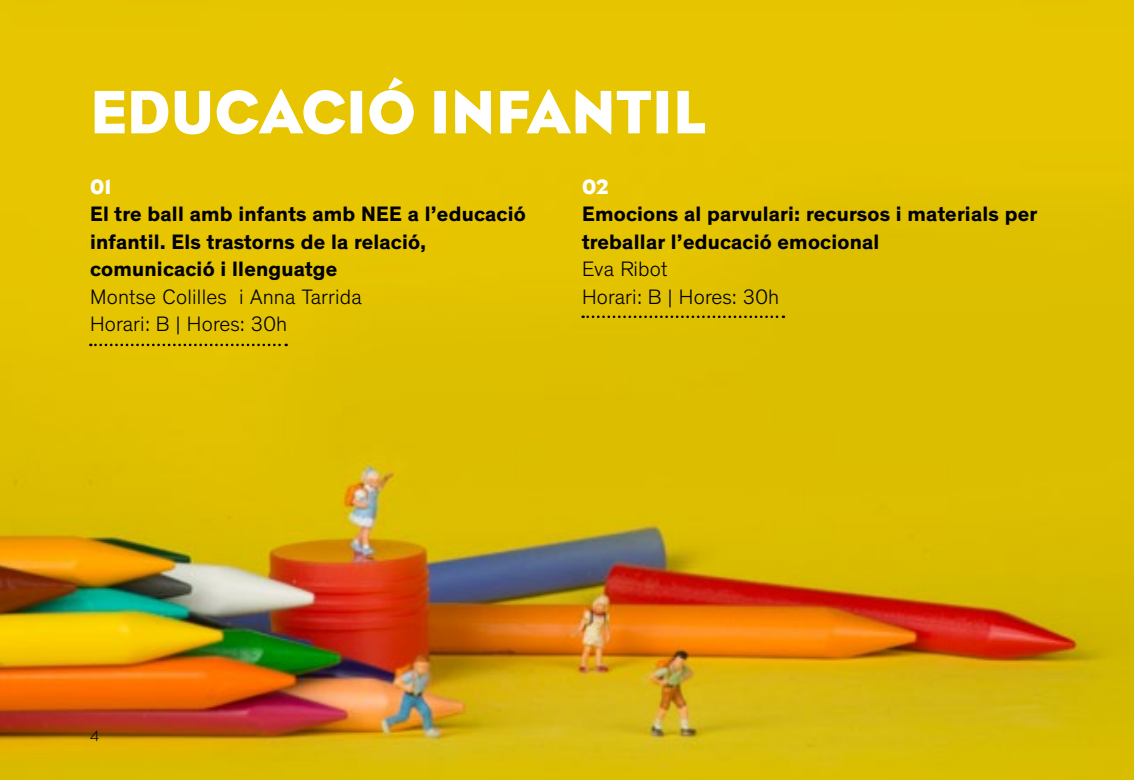
<style>
.page{position:relative;width:1134px;height:780px;background:#fff}
.page>*{position:absolute;margin:0;border:0;box-sizing:border-box;transform-origin:0 0}
.t1{font:62.5px "Eagle";color:#fff}
.t2{font:700 21.25px/27.5px "Theinhardt";letter-spacing:.01em;color:#000}
.t3{font:300 21.25px/27.5px "Theinhardt";letter-spacing:.01em;color:#000}
.t4{font:21.25px "Eagle";color:#fff}
.t5{font:300 15px "Eagle";color:#000}
</style>
<div class="page">
<img style="left:0;top:0;width:1134px;height:780px">
<svg style="left:90px;top:343px;width:197px;height:3px"></svg>
<svg style="left:583px;top:315px;width:201px;height:3px"></svg>
<h1 class="t1" style="left:90px;top:76px;width:617px">EDUCACIÓ INFANTIL</h1>
<p class="t4" style="left:90px;top:174px;width:23px">01</p>
<p class="t2" style="left:90px;top:201px;width:437px">El tre ball amb infants amb NEE a l’educació infantil. Els trastorns de la relació, comunicació i llenguatge</p>
<p class="t3" style="left:90px;top:283px;width:274px">Montse Colilles i Anna Tarrida<br>Horari: B | Hores: 30h</p>
<p class="t4" style="left:582px;top:174px;width:28px">02</p>
<p class="t2" style="left:582px;top:201px;width:457px">Emocions al parvulari: recursos i materials per treballar l’educació emocional</p>
<p class="t3" style="left:582px;top:256px;width:199px">Eva Ribot<br>Horari: B | Hores: 30h</p>
<p class="t5" style="left:90px;top:727px;width:10px">4</p>
</div>
